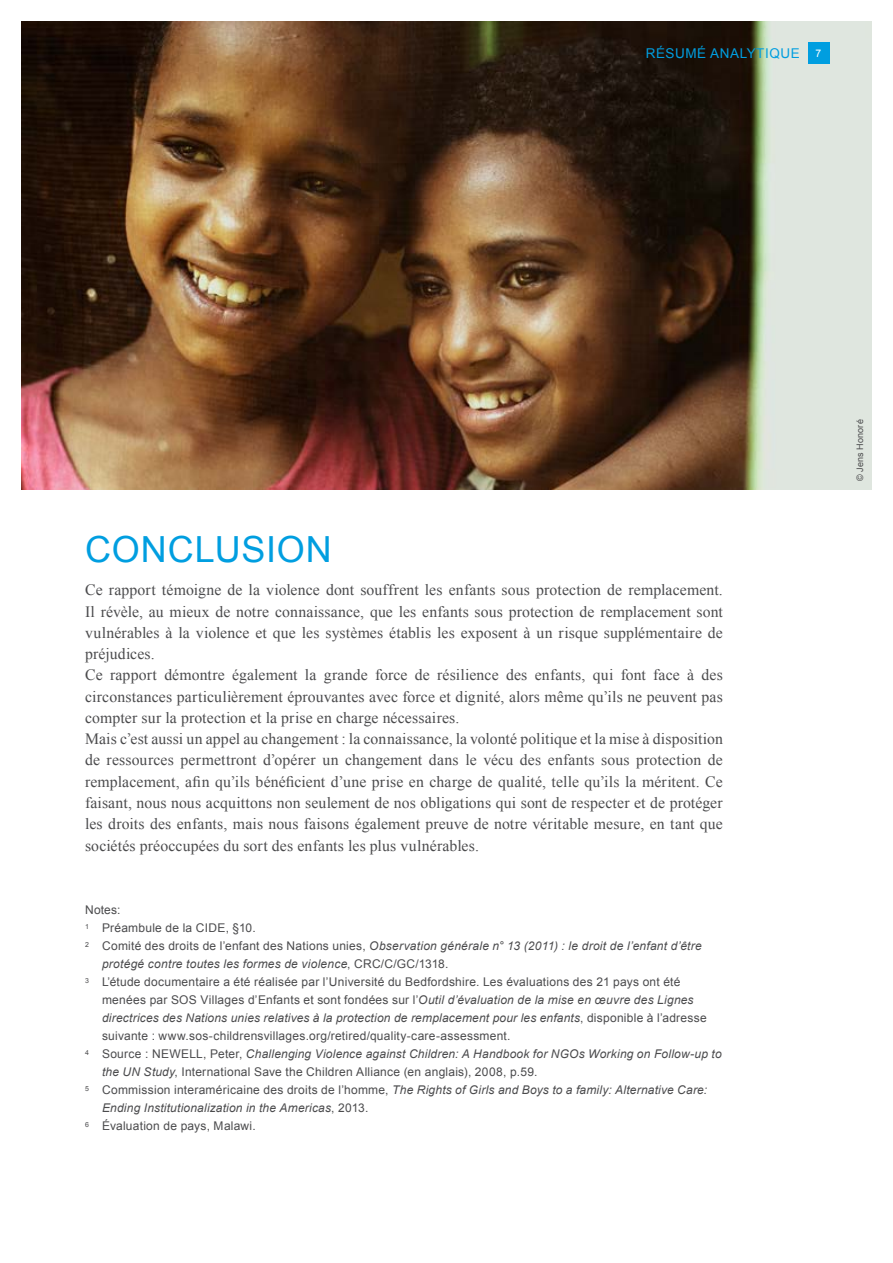
<style>
.page{position:relative;width:893px;height:1263px;background:#fff}
.page>*{position:absolute;margin:0;border:0;box-sizing:border-box;transform-origin:0 0}
.t1{font:36px "Arial";letter-spacing:.025em;color:#009ee0}
.t2{font:15.75px/21.3px "Times New Roman";letter-spacing:.01em;color:#4b4b4d}
.t3{font:13.5px "Arial";letter-spacing:.04em;color:#009ee0}
.t4{font:italic 12px "Arial";letter-spacing:.02em;color:#4b4b4d}
.t5{font:12px "Arial";letter-spacing:.02em;color:#4b4b4d}
.t6{font:9px "Arial";letter-spacing:.025em;color:#4b4b4d}
.s1{font-size:10.5px;color:#fff}
.s2{font-style:normal}
.s3{font-style:italic}
</style>
<div class="page">
<img style="left:21px;top:21px;width:851px;height:469px">
<div style="left:808px;top:43px;width:21px;height:21px;background:#009ee0"></div>
<p class="t3" style="left:646px;top:44px;width:177px">RÉSUMÉ ANALYTIQUE <span class="s1">7</span></p>
<h1 class="t1" style="left:85px;top:526px;width:248px">CONCLUSION</h1>
<p class="t2" style="left:85px;top:579px;width:639px">Ce rapport témoigne de la violence dont souffrent les enfants sous protection de remplacement.<br>Il révèle, au mieux de notre connaissance, que les enfants sous protection de remplacement sont vulnérables à la violence et que les systèmes établis les exposent à un risque supplémentaire de préjudices.<br>Ce rapport démontre également la grande force de résilience des enfants, qui font face à des circonstances particulièrement éprouvantes avec force et dignité, alors même qu’ils ne peuvent pas compter sur la protection et la prise en charge nécessaires.<br>Mais c’est aussi un appel au changement : la connaissance, la volonté politique et la mise à disposition de ressources permettront d’opérer un changement dans le vécu des enfants sous protection de remplacement, afin qu’ils bénéficient d’une prise en charge de qualité, telle qu’ils la méritent. Ce faisant, nous nous acquittons non seulement de nos obligations qui sont de respecter et de protéger les droits des enfants, mais nous faisons également preuve de notre véritable mesure, en tant que sociétés préoccupées du sort des enfants les plus vulnérables.</p>
<p class="t5" style="left:85px;top:902px;width:37px">Notes:</p>
<p class="t5" style="left:85px;top:920px;width:172px"><sup>1</sup> Préambule de la CIDE, §10.</p>
<p class="t4" style="left:85px;top:938px;width:618px"><sup>2</sup> <span class="s2">Comité des droits de l’enfant des Nations unies,</span> Observation générale n° 13 (2011) : le droit de l’enfant d’être</p>
<p class="t4" style="left:102px;top:956px;width:348px">protégé contre toutes les formes de violence<span class="s2">, CRC/C/GC/1318.</span></p>
<p class="t5" style="left:85px;top:974px;width:597px"><sup>3</sup> L’étude documentaire a été réalisée par l’Université du Bedfordshire. Les évaluations des 21 pays ont été</p>
<p class="t5" style="left:102px;top:992px;width:593px">menées par SOS Villages d’Enfants et sont fondées sur l’<span class="s3">Outil d’évaluation de la mise en œuvre des Lignes</span></p>
<p class="t4" style="left:102px;top:1010px;width:606px">directrices des Nations unies relatives à la protection de remplacement pour les enfants<span class="s2">, disponible à l’adresse</span></p>
<p class="t5" style="left:102px;top:1028px;width:410px">suivante : www.sos-childrensvillages.org/retired/quality-care-assessment.</p>
<p class="t4" style="left:85px;top:1046px;width:638px"><sup>4</sup> <span class="s2">Source : NEWELL, Peter,</span> Challenging Violence against Children: A Handbook for NGOs Working on Follow-up to</p>
<p class="t5" style="left:102px;top:1064px;width:437px"><span class="s3">the UN Study</span>, International Save the Children Alliance (en anglais), 2008, p.59.</p>
<p class="t4" style="left:85px;top:1082px;width:624px"><sup>5</sup> <span class="s2">Commission interaméricaine des droits de l’homme,</span> The Rights of Girls and Boys to a family: Alternative Care:</p>
<p class="t4" style="left:102px;top:1100px;width:268px">Ending Institutionalization in the Americas<span class="s2">, 2013.</span></p>
<p class="t5" style="left:85px;top:1118px;width:172px"><sup>6</sup> Évaluation de pays, Malawi.</p>
<p class="t6" style="left:854px;top:481px;width:63px;rotate:-90deg">© Jens Honoré</p>
</div>
